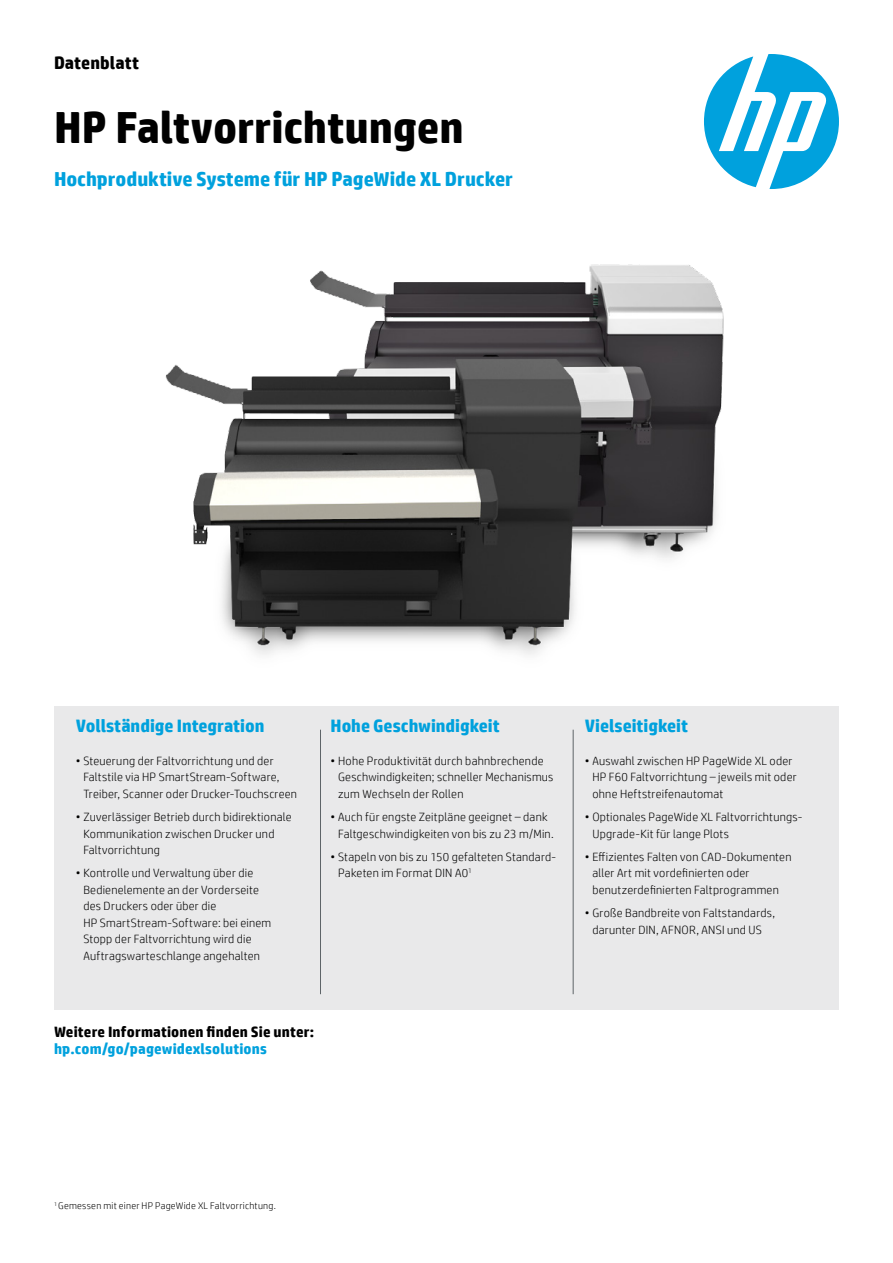
<style>
.page{position:relative;width:893px;height:1263px;background:#fff}
.page>*{position:absolute;margin:0;border:0;box-sizing:border-box;transform-origin:0 0}
.t1{font:700 45px "HP Simplified";letter-spacing:-.005em;color:#000}
.t2{font:700 20.25px "HP Simplified";color:#00a1dd}
.t3{font:700 18px "HP Simplified";color:#00a1dd}
.t4{font:700 18px "HP Simplified";letter-spacing:.005em;color:#000}
.t5{font:700 15px "HP Simplified";letter-spacing:.01em;color:#000}
.t6{font:700 15px "HP Simplified";letter-spacing:.01em;color:#00a1dd}
.t7{font:300 12px/16.5px "HP Simplified";letter-spacing:.02em;color:#000}
.t8{font:300 9.75px "HP Simplified";letter-spacing:.03em;color:#000}
</style>
<div class="page">
<svg style="left:704px;top:54px;width:135px;height:135px"></svg>
<img style="left:165px;top:264px;width:559px;height:391px">
<div style="left:54px;top:706px;width:785px;height:304px;background:#e6e7e8"></div>
<hr style="left:320px;top:730px;width:1px;height:264px;background:#5e6468">
<hr style="left:573px;top:730px;width:1px;height:264px;background:#5e6468">
<h3 class="t4" style="left:54px;top:51px;width:87px">Datenblatt</h3>
<h1 class="t1" style="left:54px;top:98px;width:411px">HP Faltvorrichtungen</h1>
<h2 class="t2" style="left:54px;top:166px;width:460px">Hochproduktive Systeme für HP PageWide XL Drucker</h2>
<h3 class="t3" style="left:76px;top:714px;width:190px">Vollständige Integration</h3>
<p class="t7" style="left:83px;top:752px;width:215px;text-indent:-8px">• Steuerung der Faltvorrichtung und der<br>Faltstile via HP SmartStream-Software,<br>Treiber, Scanner oder Drucker-Touchscreen</p>
<p class="t7" style="left:83px;top:808px;width:210px;text-indent:-8px">• Zuverlässiger Betrieb durch bidirektionale<br>Kommunikation zwischen Drucker und<br>Faltvorrichtung</p>
<p class="t7" style="left:83px;top:864px;width:189px;text-indent:-8px">• Kontrolle und Verwaltung über die Bedienelemente an der Vorderseite des Druckers oder über die<br>HP SmartStream-Software: bei einem Stopp der Faltvorrichtung wird die Auftragswarteschlange angehalten</p>
<h3 class="t3" style="left:331px;top:714px;width:171px">Hohe Geschwindigkeit</h3>
<p class="t7" style="left:338px;top:752px;width:217px;text-indent:-8px">• Hohe Produktivität durch bahnbrechende<br>Geschwindigkeiten; schneller Mechanismus zum Wechseln der Rollen</p>
<p class="t7" style="left:338px;top:808px;width:217px;text-indent:-8px">• Auch für engste Zeitpläne geeignet – dank<br>Faltgeschwindigkeiten von bis zu 23 m/Min.</p>
<p class="t7" style="left:338px;top:848px;width:220px;text-indent:-8px">• Stapeln von bis zu 150 gefalteten Standard-<br>Paketen im Format DIN A0<sup>1</sup></p>
<p class="t5" style="left:54px;top:1022px;width:262px">Weitere Informationen finden Sie unter:</p>
<p class="t6" style="left:54px;top:1038px;width:214px">hp.com/go/pagewidexlsolutions</p>
<h3 class="t3" style="left:585px;top:714px;width:105px">Vielseitigkeit</h3>
<p class="t7" style="left:592px;top:752px;width:206px;text-indent:-8px">• Auswahl zwischen HP PageWide XL oder<br>HP F60 Faltvorrichtung – jeweils mit oder ohne Heftstreifenautomat</p>
<p class="t7" style="left:592px;top:808px;width:212px;text-indent:-8px">• Optionales PageWide XL Faltvorrichtungs-<br>Upgrade-Kit für lange Plots</p>
<p class="t7" style="left:592px;top:848px;width:201px;text-indent:-8px">• Effizientes Falten von CAD-Dokumenten aller Art mit vordefinierten oder benutzerdefinierten Faltprogrammen</p>
<p class="t7" style="left:585px;top:904px;width:192px;text-align:center">• Große Bandbreite von Faltstandards, darunter DIN, AFNOR, ANSI und US</p>
<p class="t8" style="left:54px;top:1199px;width:223px"><sup>1</sup> Gemessen mit einer HP PageWide XL Faltvorrichtung.</p>
</div>
